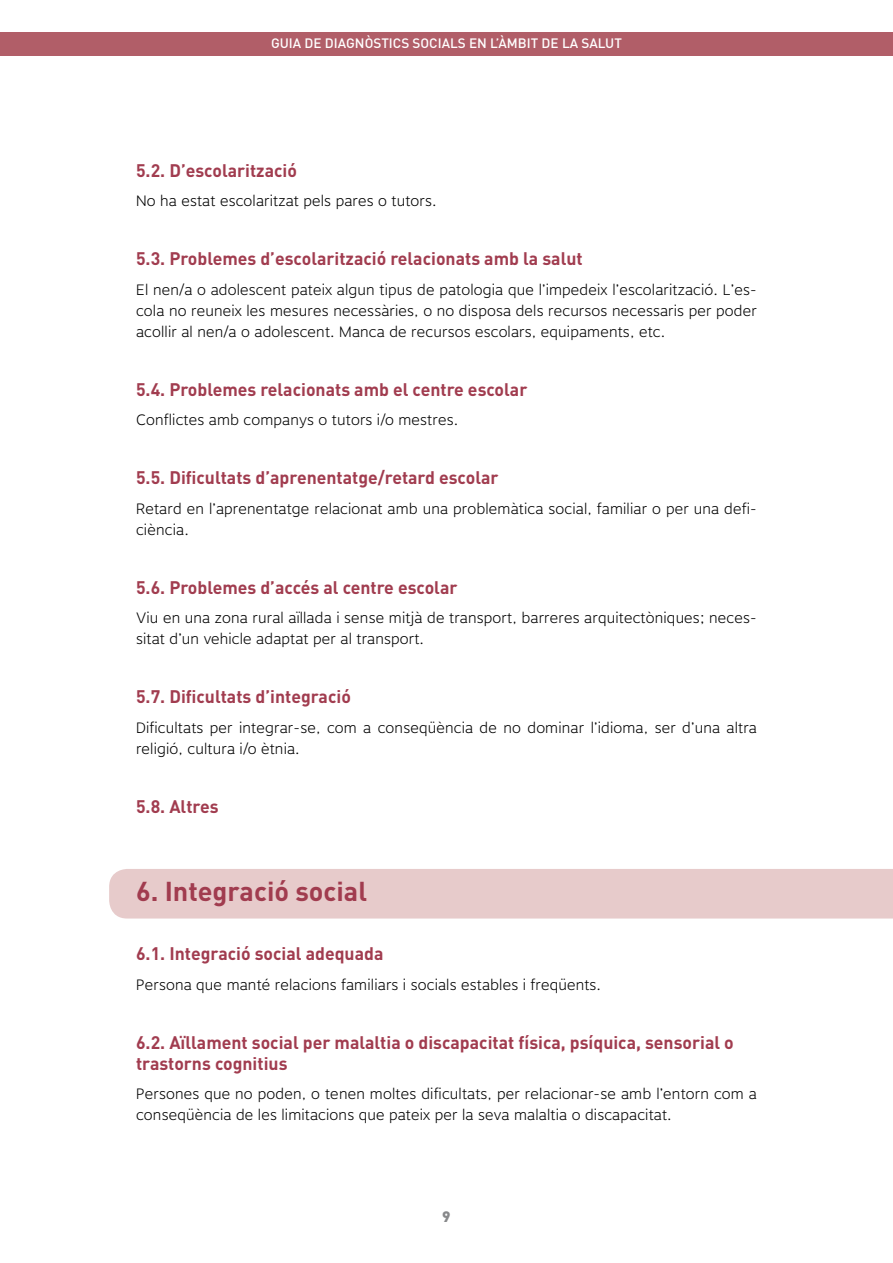
<style>
.page{position:relative;width:893px;height:1263px;background:#fff}
.page>*{position:absolute;margin:0;border:0;box-sizing:border-box;transform-origin:0 0}
.Títol_2{font:700 27px "DIN";color:#a13c4f}
.Títol_3{font:700 18px/21px "DIN";color:#a13c4f}
.Text_seguit{font:300 15px/21px "Motiva Sans";letter-spacing:.01em;color:#000}
.t1{font:900 15px "DIN";color:#87888a}
.t2{font:500 13.5px "DIN";color:#fff}
</style>
<div class="page">
<div style="left:0;top:32px;width:893px;height:23px;background:#b15e68"></div>
<div style="left:109px;top:869px;width:784px;height:49px;background:#e7cbcb"></div>
<p class="t2" style="left:271px;top:35px;width:352px">GUIA DE DIAGNÒSTICS SOCIALS EN L’ÀMBIT DE LA SALUT</p>
<p class="Títol_3" style="left:136px;top:159px;width:162px">5.2. D’escolarització</p>
<p class="Text_seguit" style="left:136px;top:192px;width:302px">No ha estat escolaritzat pels pares o tutors.</p>
<p class="Títol_3" style="left:136px;top:247px;width:448px">5.3. Problemes d’escolarització relacionats amb la salut</p>
<p class="Text_seguit" style="left:136px;top:280px;width:622px;text-align:justify">El nen/a o adolescent pateix algun tipus de patologia que l’impedeix l’escolarització. L’es&shy;cola no reuneix les mesures necessàries, o no disposa dels recursos necessaris per poder acollir al nen/a o adolescent. Manca de recursos escolars, equipaments, etc.</p>
<p class="Títol_3" style="left:136px;top:378px;width:393px">5.4. Problemes relacionats amb el centre escolar</p>
<p class="Text_seguit" style="left:136px;top:411px;width:324px">Conflictes amb companys o tutors i/o mestres.</p>
<p class="Títol_3" style="left:136px;top:466px;width:364px">5.5. Dificultats d’aprenentatge/retard escolar</p>
<p class="Text_seguit" style="left:136px;top:499px;width:622px">Retard en l’aprenentatge relacionat amb una problemàtica social, familiar o per una defi&shy;ciència.</p>
<p class="Títol_3" style="left:136px;top:576px;width:323px">5.6. Problemes d’accés al centre escolar</p>
<p class="Text_seguit" style="left:136px;top:609px;width:622px">Viu en una zona rural aïllada i sense mitjà de transport, barreres arquitectòniques; neces&shy;sitat d’un vehicle adaptat per al transport.</p>
<p class="Títol_3" style="left:136px;top:685px;width:216px">5.7. Dificultats d’integració</p>
<p class="Text_seguit" style="left:136px;top:718px;width:622px">Dificultats per integrar-se, com a conseqüència de no dominar l’idioma, ser d’una altra religió, cultura i/o ètnia.</p>
<p class="Títol_3" style="left:136px;top:795px;width:84px">5.8. Altres</p>
<p class="Títol_2" style="left:136px;top:874px;width:233px">6. Integració social</p>
<p class="Títol_3" style="left:136px;top:942px;width:249px">6.1. Integració social adequada</p>
<p class="Text_seguit" style="left:136px;top:975px;width:467px">Persona que manté relacions familiars i socials estables i freqüents.</p>
<p class="Títol_3" style="left:136px;top:1031px;width:599px">6.2. Aïllament social per malaltia o discapacitat física, psíquica, sensorial o trastorns cognitius</p>
<p class="Text_seguit" style="left:136px;top:1085px;width:622px">Persones que no poden, o tenen moltes dificultats, per relacionar-se amb l’entorn com a conseqüència de les limitacions que pateix per la seva malaltia o discapacitat.</p>
<p class="t1" style="left:442px;top:1206px;width:10px">9</p>
</div>
